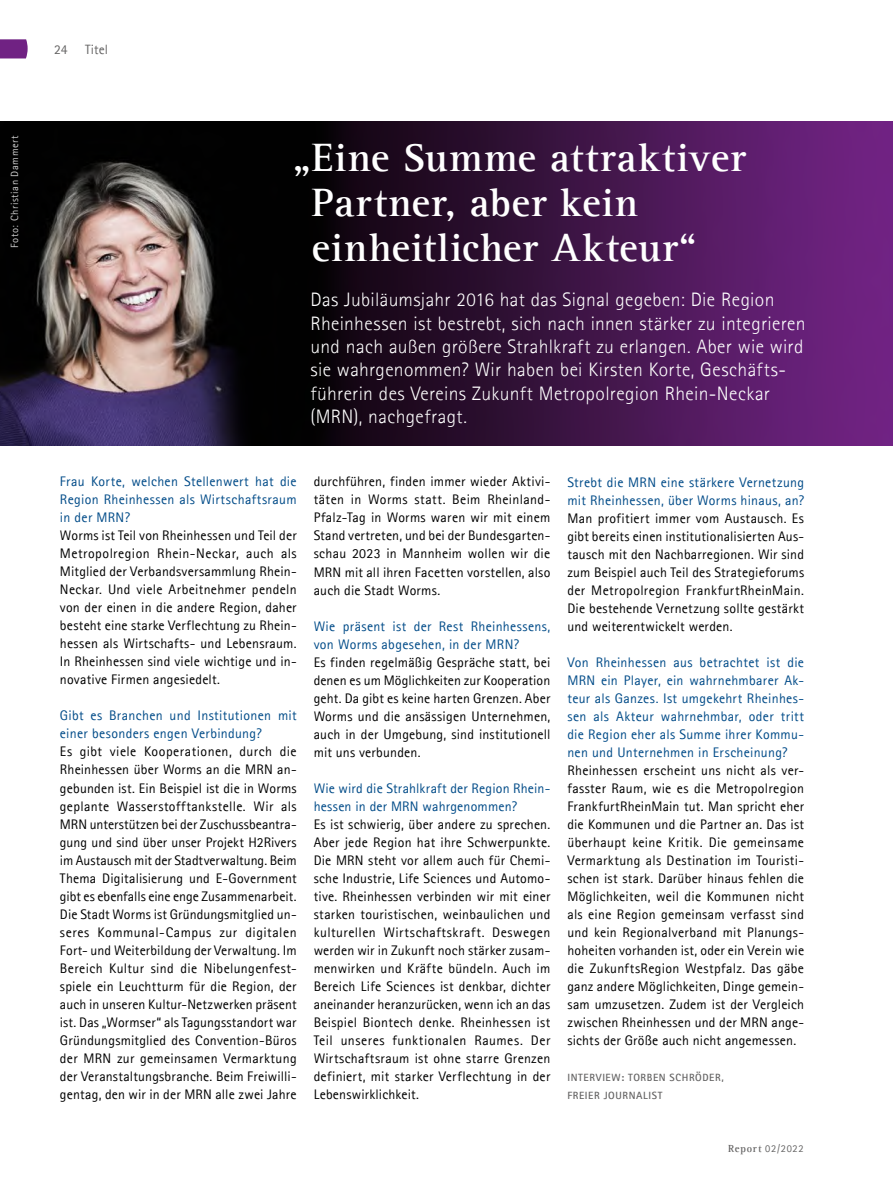
<style>
.page{position:relative;width:893px;height:1191px;background:#fff}
.page>*{position:absolute;margin:0;border:0;box-sizing:border-box;transform-origin:0 0}
.t1{font:700 40.5px/45px "Agfa Rotis Serif";letter-spacing:.02em;color:#fff}
.t2{font:300 19.5px/23.4px "Agfa Rotis Sans Serif";letter-spacing:.02em;color:#fff}
.t3{font:13.8px/18px "Agfa Rotis Sans Serif";letter-spacing:.015em;color:#000;text-align:justify}
.t4{font:13.8px/18px "Agfa Rotis Sans Serif";letter-spacing:.02em;color:#004b88}
.t5{font:13.5px "Agfa Rotis Sans Serif";letter-spacing:.01em;color:#646363}
.t6{font:700 10.5px/18px "Agfa Rotis Sans Serif";letter-spacing:.06em;color:#646363}
.t7{font:10.5px "Agfa Rotis Sans Serif";letter-spacing:.055em;color:#fff}
.t8{font:10.5px "Agfa Rotis Sans Serif";letter-spacing:.07em;color:#646363}
.s1{font-family:"Agfa Rotis Serif";font-weight:700}
</style>
<div class="page">
<img style="left:0;top:122px;width:893px;height:324px">
<svg style="left:0;top:39px;width:28px;height:19px"></svg>
<p class="t7" style="left:8px;top:248px;width:114px;rotate:-90deg">Foto: Christian Dammert</p>
<p class="t5" style="left:54px;top:42px;width:15px">24</p>
<p class="t5" style="left:85px;top:42px;width:25px">Titel</p>
<h1 class="t1" style="left:312px;top:136px;width:436px;text-indent:-19px">„Eine Summe attraktiver<br>Partner, aber kein einheitlicher Akteur“</h1>
<p class="t2" style="left:310px;top:288px;width:496px">Das Jubiläumsjahr 2016 hat das Signal gegeben: Die Region Rheinhessen ist bestrebt, sich nach innen stärker zu integrieren und nach außen größere Strahlkraft zu erlangen. Aber wie wird sie wahrgenommen? Wir haben bei Kirsten Korte, Geschäfts&shy;führerin des Vereins Zukunft Metropolregion Rhein-Neckar (MRN), nachgefragt.</p>
<p class="t4" style="left:60px;top:472px;width:238px;text-align:justify">Frau Korte, welchen Stellenwert hat die Region Rheinhessen als Wirtschaftsraum in der MRN?</p>
<p class="t3" style="left:60px;top:526px;width:238px">Worms ist Teil von Rheinhessen und Teil der Metropolregion Rhein-Neckar, auch als Mitglied der Verbandsversammlung Rhein-Neckar. Und viele Arbeitnehmer pendeln von der einen in die andere Region, daher besteht eine starke Verflechtung zu Rhein&shy;hessen als Wirtschafts- und Lebensraum.<br>In Rheinhessen sind viele wichtige und in&shy;novative Firmen angesiedelt.</p>
<p class="t4" style="left:60px;top:706px;width:238px">Gibt es Branchen und Institutionen mit einer besonders engen Verbindung?</p>
<p class="t3" style="left:60px;top:742px;width:238px">Es gibt viele Kooperationen, durch die Rheinhessen über Worms an die MRN an&shy;gebunden ist. Ein Beispiel ist die in Worms geplante Wasserstofftankstelle. Wir als MRN unterstützen bei der Zuschussbeantra&shy;gung und sind über unser Projekt H2Rivers im Austausch mit der Stadtverwaltung. Beim Thema Digitalisierung und E-Government gibt es ebenfalls eine enge Zusammenarbeit.<br>Die Stadt Worms ist Gründungsmitglied un&shy;seres Kommunal-Campus zur digitalen Fort- und Weiterbildung der Verwaltung. Im Bereich Kultur sind die Nibelungenfest&shy;spiele ein Leuchtturm für die Region, der auch in unseren Kultur-Netzwerken präsent ist. Das „Wormser“ als Tagungsstandort war Gründungsmitglied des Convention-Büros der MRN zur gemeinsamen Vermarktung der Veranstaltungsbranche. Beim Freiwilli&shy;gentag, den wir in der MRN alle zwei Jahre</p>
<p class="t3" style="left:314px;top:473px;width:238px">durchführen, finden immer wieder Aktivi&shy;täten in Worms statt. Beim Rheinland-Pfalz-Tag in Worms waren wir mit einem Stand vertreten, und bei der Bundesgarten&shy;schau 2023 in Mannheim wollen wir die MRN mit all ihren Facetten vorstellen, also auch die Stadt Worms.</p>
<p class="t4" style="left:314px;top:617px;width:238px">Wie präsent ist der Rest Rheinhessens, von Worms abgesehen, in der MRN?</p>
<p class="t3" style="left:314px;top:653px;width:238px">Es finden regelmäßig Gespräche statt, bei denen es um Möglichkeiten zur Kooperation geht. Da gibt es keine harten Grenzen. Aber Worms und die ansässigen Unternehmen, auch in der Umgebung, sind institutionell mit uns verbunden.</p>
<p class="t4" style="left:314px;top:779px;width:238px">Wie wird die Strahlkraft der Region Rhein&shy;hessen in der MRN wahrgenommen?</p>
<p class="t3" style="left:314px;top:815px;width:238px">Es ist schwierig, über andere zu sprechen.<br>Aber jede Region hat ihre Schwerpunkte.<br>Die MRN steht vor allem auch für Chemi&shy;sche Industrie, Life Sciences und Automo&shy;tive. Rheinhessen verbinden wir mit einer starken touristischen, weinbaulichen und kulturellen Wirtschaftskraft. Deswegen werden wir in Zukunft noch stärker zusam&shy;menwirken und Kräfte bündeln. Auch im Bereich Life Sciences ist denkbar, dichter aneinander heranzurücken, wenn ich an das Beispiel Biontech denke. Rheinhessen ist Teil unseres funktionalen Raumes. Der Wirtschaftsraum ist ohne starre Grenzen definiert, mit starker Verflechtung in der Lebenswirklichkeit.</p>
<p class="t4" style="left:567px;top:473px;width:238px">Strebt die MRN eine stärkere Vernetzung mit Rheinhessen, über Worms hinaus, an?</p>
<p class="t3" style="left:567px;top:509px;width:238px">Man profitiert immer vom Austausch. Es gibt bereits einen institutionalisierten Aus&shy;tausch mit den Nachbarregionen. Wir sind zum Beispiel auch Teil des Strategieforums der Metropolregion FrankfurtRheinMain.<br>Die bestehende Vernetzung sollte gestärkt und weiterentwickelt werden.</p>
<p class="t4" style="left:567px;top:653px;width:238px;text-align:justify">Von Rheinhessen aus betrachtet ist die MRN ein Player, ein wahrnehmbarer Ak&shy;teur als Ganzes. Ist umgekehrt Rheinhes&shy;sen als Akteur wahrnehmbar, oder tritt die Region eher als Summe ihrer Kommu&shy;nen und Unternehmen in Erscheinung?</p>
<p class="t3" style="left:567px;top:761px;width:238px">Rheinhessen erscheint uns nicht als ver&shy;fasster Raum, wie es die Metropolregion FrankfurtRheinMain tut. Man spricht eher die Kommunen und die Partner an. Das ist überhaupt keine Kritik. Die gemeinsame Vermarktung als Destination im Touristi&shy;schen ist stark. Darüber hinaus fehlen die Möglichkeiten, weil die Kommunen nicht als eine Region gemeinsam verfasst sind und kein Regionalverband mit Planungs&shy;hoheiten vorhanden ist, oder ein Verein wie die ZukunftsRegion Westpfalz. Das gäbe ganz andere Möglichkeiten, Dinge gemein&shy;sam umzusetzen. Zudem ist der Vergleich zwischen Rheinhessen und der MRN ange&shy;sichts der Größe auch nicht angemessen.</p>
<p class="t6" style="left:567px;top:1067px;width:158px">INTERVIEW: TORBEN SCHRÖDER,<br>FREIER JOURNALIST</p>
<p class="t8" style="left:728px;top:1142px;width:77px"><span class="s1">Report</span> 02/2022</p>
</div>
